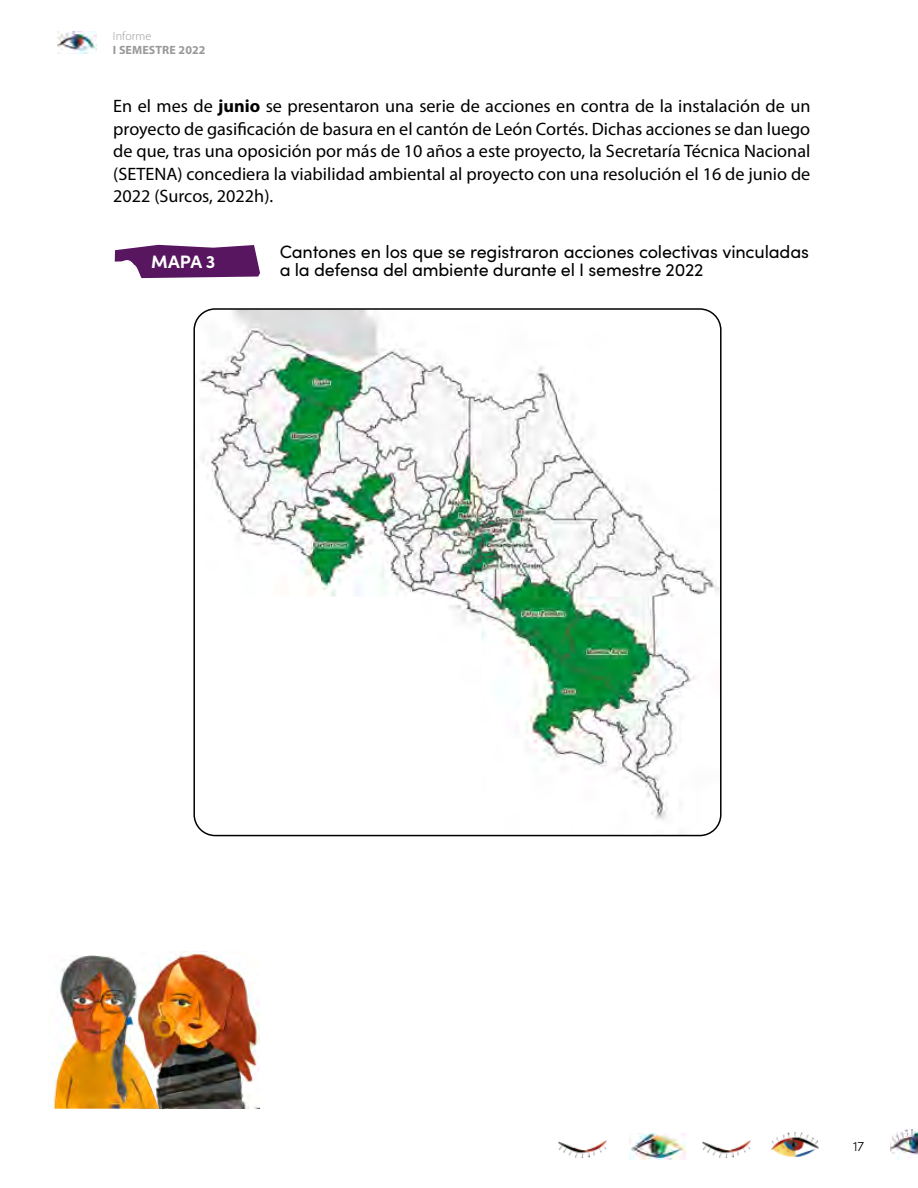
<style>
.page{position:relative;width:918px;height:1188px;background:#fff}
.page>*{position:absolute;margin:0;border:0;box-sizing:border-box;transform-origin:0 0}
.t1{font:18px/22.5px "Myriad Pro";color:#000;text-align:justify}
.t2{font:18px/18px "Sofia Pro";letter-spacing:-.01em;color:#000}
.t3{font:700 18px "Sofia Pro";color:#fff}
.t4{font:300 13.5px "Sofia Pro";color:#000}
.t5{font:700 12px "Myriad Pro";letter-spacing:.01em;color:#999}
.t6{font:300 12px "Myriad Pro";letter-spacing:.01em;color:#999}
.s1{font-weight:700}
</style>
<div class="page">
<img style="left:630px;top:1133px;width:56px;height:27px">
<img style="left:703px;top:1140px;width:47px;height:18px">
<img style="left:558px;top:1140px;width:48px;height:18px">
<img style="left:771px;top:1132px;width:48px;height:26px">
<img style="left:890px;top:1129px;width:28px;height:31px">
<img style="left:57px;top:31px;width:39px;height:23px">
<svg style="left:115px;top:245px;width:145px;height:33px;background:#723b79"></svg>
<img style="left:196px;top:311px;width:523px;height:525px">
<div style="left:193px;top:308px;width:529px;height:528px;border:2px solid #000;border-radius:21px"></div>
<img style="left:159px;top:952px;width:101px;height:157px">
<img style="left:52px;top:955px;width:107px;height:154px">
<p class="t6" style="left:113px;top:29px;width:40px">Informe</p>
<p class="t5" style="left:113px;top:42px;width:94px">I SEMESTRE 2022</p>
<p class="t1" style="left:113px;top:95px;width:699px">En el mes de <span class="s1">junio</span> se presentaron una serie de acciones en contra de la instalación de un proyecto de gasificación de basura en el cantón de León Cortés. Dichas acciones se dan luego de que, tras una oposición por más de 10 años a este proyecto, la Secretaría Técnica Nacional (SETENA) concediera la viabilidad ambiental al proyecto con una resolución el 16 de junio de 2022 (Surcos, 2022h).</p>
<p class="t3" style="left:151px;top:248px;width:66px">MAPA 3</p>
<p class="t2" style="left:280px;top:242px;width:531px">Cantones en los que se registraron acciones colectivas vinculadas a la defensa del ambiente durante el I semestre 2022</p>
<p class="t4" style="left:853px;top:1136px;width:13px">17</p>
</div>
